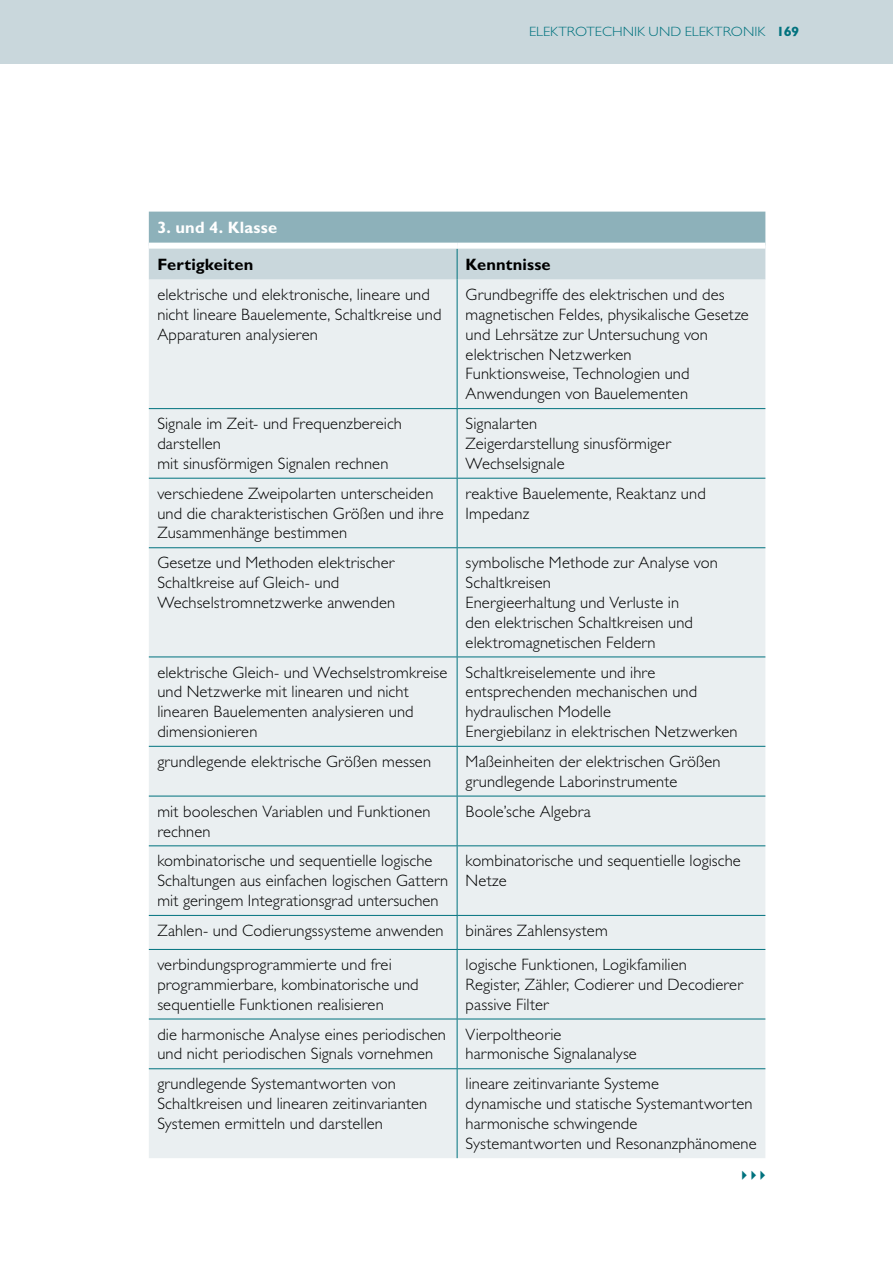
<style>
.page{position:relative;width:893px;height:1263px;background:#fff}
.page>*{position:absolute;margin:0;border:0;box-sizing:border-box;transform-origin:0 0}
.t1{font:300 16.5px/19.8px "Gill Sans Std";letter-spacing:.005em;color:#000}
.t2{font:700 16.5px "Gill Sans Std";letter-spacing:.01em;color:#000}
.t3{font:700 16.5px "Gill Sans Std";letter-spacing:.01em;color:#fff}
.t4{font:300 13.5px "Gill Sans Std";color:#00727e;scale:1.09 1}
.s1{font-weight:700}
</style>
<div class="page">
<div style="left:0;top:0;width:893px;height:64px;background:#c9d7dc"></div>
<svg style="left:149px;top:212px;width:616px;height:68px;background:#acc4cb"></svg>
<div style="left:149px;top:280px;width:616px;height:739px;background:#eaeff1"></div>
<div style="left:149px;top:1020px;width:616px;height:138px;background:#eaeff1"></div>
<hr style="left:457px;top:280px;width:1px;height:128px;background:#00727e">
<hr style="left:149px;top:408px;width:308px;height:1px;background:#00727e">
<hr style="left:457px;top:249px;width:1px;height:31px;background:#00727e">
<hr style="left:457px;top:409px;width:1px;height:69px;background:#00727e">
<hr style="left:457px;top:408px;width:308px;height:1px;background:#00727e">
<hr style="left:149px;top:478px;width:308px;height:1px;background:#00727e">
<hr style="left:149px;top:547px;width:308px;height:1px;background:#00727e">
<hr style="left:149px;top:656px;width:308px;height:1px;background:#00727e">
<hr style="left:149px;top:746px;width:308px;height:1px;background:#00727e">
<hr style="left:149px;top:796px;width:308px;height:1px;background:#00727e">
<hr style="left:149px;top:845px;width:308px;height:1px;background:#00727e">
<hr style="left:149px;top:915px;width:308px;height:1px;background:#00727e">
<hr style="left:149px;top:949px;width:308px;height:1px;background:#00727e">
<hr style="left:457px;top:479px;width:1px;height:68px;background:#00727e">
<hr style="left:457px;top:548px;width:1px;height:108px;background:#00727e">
<hr style="left:457px;top:657px;width:1px;height:89px;background:#00727e">
<hr style="left:457px;top:747px;width:1px;height:49px;background:#00727e">
<hr style="left:457px;top:796px;width:1px;height:49px;background:#00727e">
<hr style="left:457px;top:846px;width:1px;height:69px;background:#00727e">
<hr style="left:457px;top:916px;width:1px;height:33px;background:#00727e">
<hr style="left:457px;top:950px;width:1px;height:69px;background:#00727e">
<hr style="left:457px;top:478px;width:308px;height:1px;background:#00727e">
<hr style="left:457px;top:547px;width:308px;height:1px;background:#00727e">
<hr style="left:457px;top:656px;width:308px;height:1px;background:#00727e">
<hr style="left:457px;top:746px;width:308px;height:1px;background:#00727e">
<hr style="left:457px;top:796px;width:308px;height:1px;background:#00727e">
<hr style="left:457px;top:845px;width:308px;height:1px;background:#00727e">
<hr style="left:457px;top:915px;width:308px;height:1px;background:#00727e">
<hr style="left:457px;top:949px;width:308px;height:1px;background:#00727e">
<div style="left:149px;top:243px;width:308px;height:6px;background:#fff"></div>
<div style="left:457px;top:243px;width:308px;height:6px;background:#fff"></div>
<hr style="left:149px;top:1019px;width:308px;height:1px;background:#00727e">
<hr style="left:149px;top:1068px;width:308px;height:1px;background:#00727e">
<hr style="left:457px;top:1069px;width:1px;height:89px;background:#00727e">
<hr style="left:457px;top:1019px;width:1px;height:49px;background:#00727e">
<hr style="left:457px;top:1019px;width:308px;height:1px;background:#00727e">
<hr style="left:457px;top:1068px;width:308px;height:1px;background:#00727e">
<p class="t4" style="left:529px;top:24px;width:250px">ELEKTROTECHNIK UND ELEKTRONIK <span class="s1">169</span></p>
<p class="t3" style="left:157px;top:217px;width:121px">3. und 4. Klasse</p>
<p class="t2" style="left:157px;top:254px;width:97px">Fertigkeiten</p>
<p class="t2" style="left:466px;top:254px;width:87px">Kenntnisse</p>
<p class="t1" style="left:157px;top:285px;width:286px">elektrische und elektronische, lineare und nicht lineare Bauelemente, Schaltkreise und<br>Apparaturen analysieren</p>
<p class="t1" style="left:466px;top:285px;width:284px">Grundbegriffe des elektrischen und des magnetischen Feldes, physikalische Gesetze und Lehrsätze zur Untersuchung von elektrischen Netzwerken<br>Funktionsweise, Technologien und Anwendungen von Bauelementen</p>
<p class="t1" style="left:157px;top:414px;width:246px">Signale im Zeit- und Frequenzbereich darstellen<br>mit sinusförmigen Signalen rechnen</p>
<p class="t1" style="left:466px;top:414px;width:207px">Signalarten<br>Zeigerdarstellung sinusförmiger<br>Wechselsignale</p>
<p class="t1" style="left:157px;top:484px;width:288px">verschiedene Zweipolarten unterscheiden und die charakteristischen Größen und ihre<br>Zusammenhänge bestimmen</p>
<p class="t1" style="left:466px;top:484px;width:242px">reaktive Bauelemente, Reaktanz und<br>Impedanz</p>
<p class="t1" style="left:157px;top:553px;width:239px">Gesetze und Methoden elektrischer<br>Schaltkreise auf Gleich- und<br>Wechselstromnetzwerke anwenden</p>
<p class="t1" style="left:466px;top:553px;width:254px">symbolische Methode zur Analyse von<br>Schaltkreisen<br>Energieerhaltung und Verluste in<br>den elektrischen Schaltkreisen und elektromagnetischen Feldern</p>
<p class="t1" style="left:157px;top:662px;width:292px">elektrische Gleich- und Wechselstromkreise und Netzwerke mit linearen und nicht linearen Bauelementen analysieren und dimensionieren</p>
<p class="t1" style="left:466px;top:662px;width:274px">Schaltkreiselemente und ihre entsprechenden mechanischen und hydraulischen Modelle<br>Energiebilanz in elektrischen Netzwerken</p>
<p class="t1" style="left:157px;top:752px;width:275px">grundlegende elektrische Größen messen</p>
<p class="t1" style="left:466px;top:752px;width:257px">Maßeinheiten der elektrischen Größen grundlegende Laborinstrumente</p>
<p class="t1" style="left:157px;top:801px;width:275px">mit booleschen Variablen und Funktionen rechnen</p>
<p class="t1" style="left:466px;top:801px;width:127px">Boole’sche Algebra</p>
<p class="t1" style="left:157px;top:851px;width:292px">kombinatorische und sequentielle logische<br>Schaltungen aus einfachen logischen Gattern mit geringem Integrationsgrad untersuchen</p>
<p class="t1" style="left:466px;top:851px;width:277px">kombinatorische und sequentielle logische<br>Netze</p>
<p class="t1" style="left:157px;top:921px;width:288px">Zahlen- und Codierungssysteme anwenden</p>
<p class="t1" style="left:466px;top:921px;width:144px">binäres Zahlensystem</p>
<p class="t1" style="left:157px;top:955px;width:263px">verbindungsprogrammierte und frei programmierbare, kombinatorische und sequentielle Funktionen realisieren</p>
<p class="t1" style="left:466px;top:955px;width:279px">logische Funktionen, Logikfamilien<br>Register, Zähler, Codierer und Decodierer passive Filter</p>
<p class="t1" style="left:157px;top:1024px;width:290px">die harmonische Analyse eines periodischen und nicht periodischen Signals vornehmen</p>
<p class="t1" style="left:466px;top:1024px;width:173px">Vierpoltheorie harmonische Signalanalyse</p>
<p class="t1" style="left:157px;top:1074px;width:271px">grundlegende Systemantworten von<br>Schaltkreisen und linearen zeitinvarianten<br>Systemen ermitteln und darstellen</p>
<p class="t1" style="left:466px;top:1074px;width:293px">lineare zeitinvariante Systeme<br>dynamische und statische Systemantworten harmonische schwingende Systemantworten und Resonanzphänomene</p>
</div>
